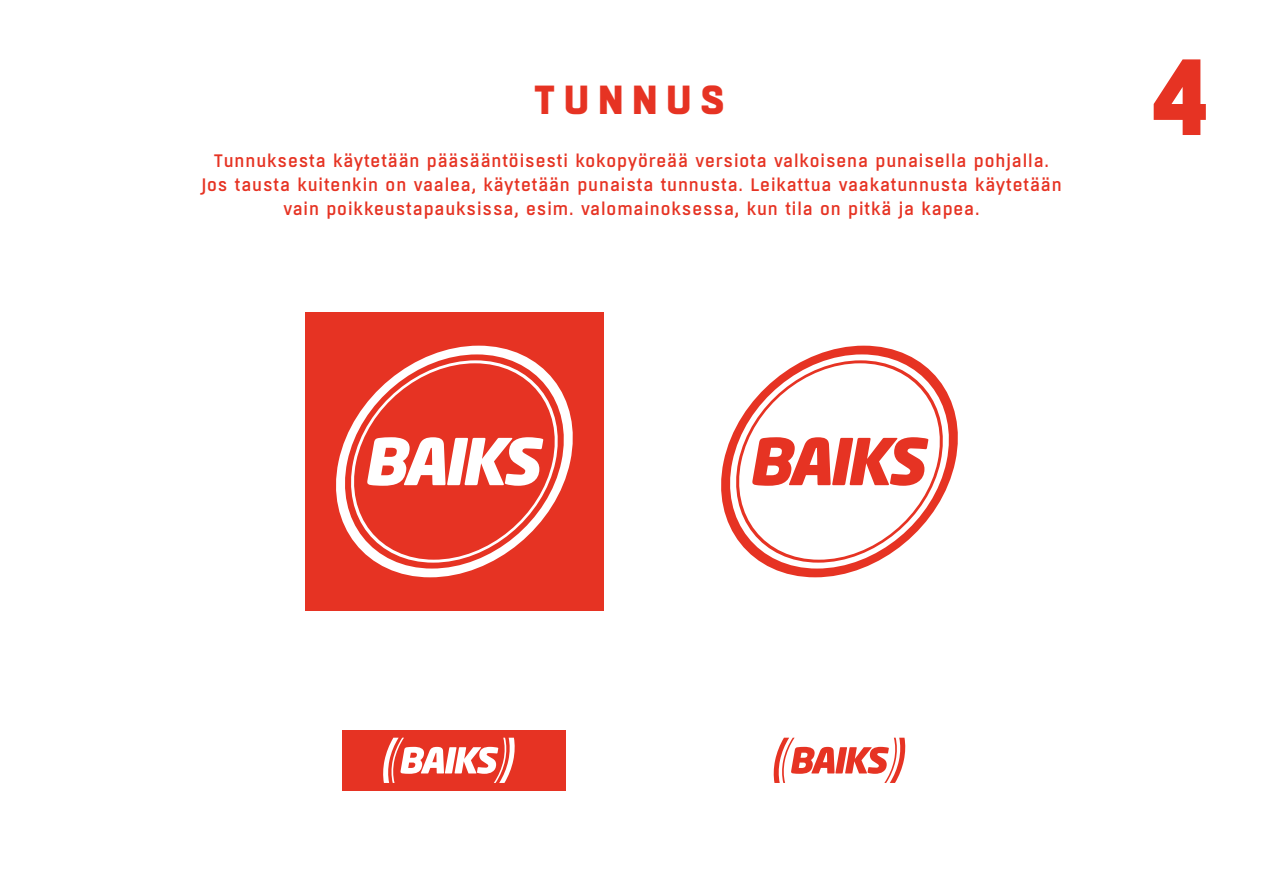
<style>
.page{position:relative;width:1263px;height:893px;background:#fff}
.page>*{position:absolute;margin:0;border:0;box-sizing:border-box;transform-origin:0 0}
.t1{font:800 108px "Boxed";color:#e63323}
.t2{font:800 40.5px "Boxed";letter-spacing:.21em;color:#e63323}
.t3{font:500 18px/24px "Boxed";letter-spacing:.05em;color:#e63323;text-align:center}
</style>
<div class="page">
<div style="left:305px;top:312px;width:299px;height:299px;background:#e63323"></div>
<svg style="left:336px;top:346px;width:237px;height:231px"></svg>
<svg style="left:721px;top:346px;width:237px;height:231px"></svg>
<svg style="left:773px;top:738px;width:133px;height:45px"></svg>
<div style="left:342px;top:730px;width:224px;height:61px;background:#e63323"></div>
<svg style="left:383px;top:738px;width:132px;height:45px"></svg>
<h2 class="t2" style="left:534px;top:72px;width:192px">TUNNUS</h2>
<p class="t3" style="left:201px;top:150px;width:862px">Tunnuksesta käytetään pääsääntöisesti kokopyöreää versiota valkoisena punaisella pohjalla.<br>Jos tausta kuitenkin on vaalea, käytetään punaista tunnusta. Leikattua vaakatunnusta käytetään vain poikkeustapauksissa, esim. valomainoksessa, kun tila on pitkä ja kapea.</p>
<h1 class="t1" style="left:1151px;top:23px;width:59px">4</h1>
</div>
